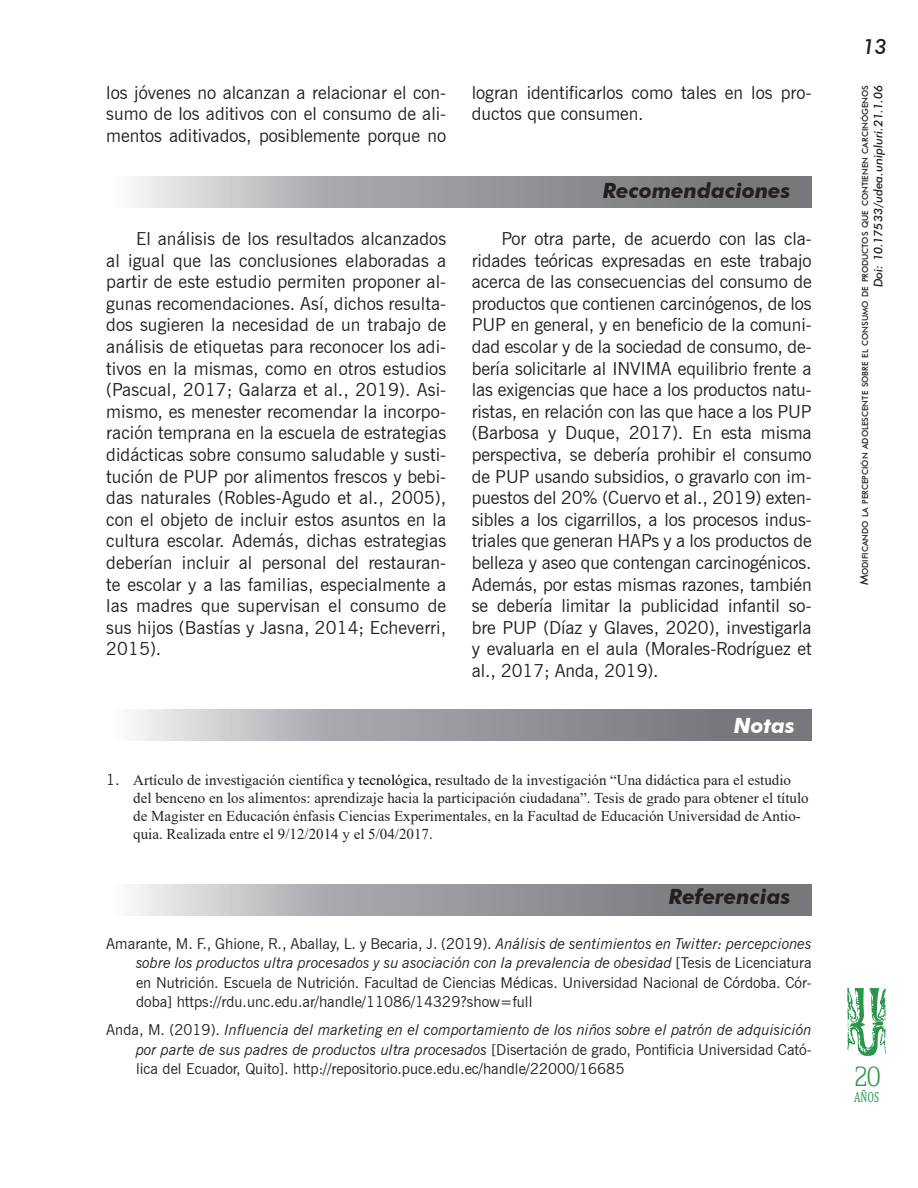
<style>
.page{position:relative;width:918px;height:1188px;background:#fff}
.page>*{position:absolute;margin:0;border:0;box-sizing:border-box;transform-origin:0 0}
.t1{font:300 31.2px "Egyptian 505 BT";color:#2a964d;scale:.85 1}
.TITULO_1{font:italic 700 21px "Futura BT";color:#231f20}
.t2{font:italic 700 21px "Futura BT";color:#fff}
.t3{font:italic 500 21px "Futura BT";color:#231f20}
.Normal_wrd_16{font:18px/21.6px "News Gothic BT";color:#231f20;text-align:justify}
.REFERENCIAS{font:15px/19.5px "News Gothic BT";color:#231f20;text-align:justify}
.t4{font:15px/18px "Times New Roman";color:#231f20}
.t5{font:14.7px "Cambria Math";color:#2a964d;scale:.69 1}
.t6{font:italic 500 12px "Futura BT";color:#231f20}
.t7{font:500 8.4px "Futura BT";color:#231f20}
.s1{font-family:"News Gothic BT"}
.s2{color:#000}
.s3{font-style:italic}
.s4{font-size:12px}
</style>
<div class="page">
<svg style="left:847px;top:988px;width:39px;height:68px"></svg>
<svg style="left:134px;top:884px;width:678px;height:31px;background:#9e9fa2"></svg>
<svg style="left:134px;top:177px;width:678px;height:31px;background:#9e9fa2"></svg>
<svg style="left:134px;top:710px;width:678px;height:30px;background:#9e9fa2"></svg>
<p class="Normal_wrd_16" style="left:106px;top:81px;width:341px">los jóvenes no alcanzan a relacionar el con&shy;sumo de los aditivos con el consumo de ali&shy;mentos aditivados, posiblemente porque no</p>
<p class="Normal_wrd_16" style="left:472px;top:81px;width:341px">logran identificarlos como tales en los pro&shy;ductos que consumen.</p>
<p class="TITULO_1" style="left:603px;top:178px;width:189px">Recomendaciones</p>
<p class="Normal_wrd_16" style="left:106px;top:228px;width:341px;text-indent:30px">El análisis de los resultados alcanzados al igual que las conclusiones elaboradas a partir de este estudio permiten proponer al&shy;gunas recomendaciones. Así, dichos resulta&shy;dos sugieren la necesidad de un trabajo de análisis de etiquetas para reconocer los adi&shy;tivos en la mismas, como en otros estudios (Pascual, 2017; Galarza et al., 2019). Asi&shy;mismo, es menester recomendar la incorpo&shy;ración temprana en la escuela de estrategias didácticas sobre consumo saludable y susti&shy;tución de PUP por alimentos frescos y bebi&shy;das naturales (Robles-Agudo et al., 2005), con el objeto de incluir estos asuntos en la cultura escolar. Además, dichas estrategias deberían incluir al personal del restauran&shy;te escolar y a las familias, especialmente a las madres que supervisan el consumo de sus hijos (Bastías y Jasna, 2014; Echeverri, 2015).</p>
<p class="Normal_wrd_16" style="left:472px;top:228px;width:341px;text-indent:30px">Por otra parte, de acuerdo con las cla&shy;ridades teóricas expresadas en este trabajo acerca de las consecuencias del consumo de productos que contienen carcinógenos, de los PUP en general, y en beneficio de la comuni&shy;dad escolar y de la sociedad de consumo, de&shy;bería solicitarle al INVIMA equilibrio frente a las exigencias que hace a los productos natu&shy;ristas, en relación con las que hace a los PUP (Barbosa y Duque, 2017). En esta misma perspectiva, se debería prohibir el consumo de PUP usando subsidios, o gravarlo con im&shy;puestos del 20% (Cuervo et al., 2019) exten&shy;sibles a los cigarrillos, a los procesos indus&shy;triales que generan HAPs y a los productos de belleza y aseo que contengan carcinogénicos.<br>Además, por estas mismas razones, también se debería limitar la publicidad infantil so&shy;bre PUP (Díaz y Glaves, 2020), investigarla y evaluarla en el aula (Morales-Rodríguez et al., 2017; Anda, 2019).</p>
<p class="t2" style="left:734px;top:712px;width:62px">Notas</p>
<p class="t4" style="left:133px;top:770px;width:677px;text-indent:-27px"><span class="s1">1.</span> Artículo de investigación científica <span class="s2">y tecnológica, r</span>esultado de la investigación “Una didáctica para el estudio del benceno en los alimentos: aprendizaje hacia la participación ciudadana”. Tesis de grado para obtener el título de Magister en Educación énfasis Ciencias Experimentales, en la Facultad de Educación Universidad de Antio&shy;quia. Realizada entre el 9/12/2014 y el 5/04/2017.</p>
<p class="TITULO_1" style="left:669px;top:883px;width:123px">Referencias</p>
<p class="REFERENCIAS" style="left:136px;top:933px;width:677px;text-indent:-30px">Amarante, M. F., Ghione, R., Aballay, L. y Becaria, J. (2019). <span class="s3">Análisis de sentimientos en Twitter: percepciones sobre los productos ultra procesados y su asociación con la prevalencia de obesidad</span> [Tesis de Licenciatura en Nutrición. Escuela de Nutrición. Facultad de Ciencias Médicas. Universidad Nacional de Córdoba. Cór&shy;doba] https://rdu.unc.edu.ar/handle/11086/14329?show=full</p>
<p class="REFERENCIAS" style="left:136px;top:1020px;width:677px;text-indent:-30px">Anda, M. (2019). <span class="s3">Influencia del marketing en el comportamiento de los niños sobre el patrón de adquisición por parte de sus padres de productos ultra procesados</span> [Disertación de grado, Pontificia Universidad Cató&shy;lica del Ecuador, Quito]. http://repositorio.puce.edu.ec/handle/22000/16685</p>
<p class="t3" style="left:862px;top:34px;width:26px">13</p>
<p class="t7" style="left:860px;top:585px;width:502px;rotate:-90deg"><span class="s4">M</span>odificando la percepción adolescente sobre el consumo de productos que contienen carcinógenos</p>
<p class="t6" style="left:871px;top:287px;width:204px;rotate:-90deg">Doi: 10.17533/udea.unipluri.21.1.06</p>
<h1 class="t1" style="left:854px;top:1059px;width:34px">20</h1>
<p class="t5" style="left:854px;top:1088px;width:38px">AÑOS</p>
</div>
